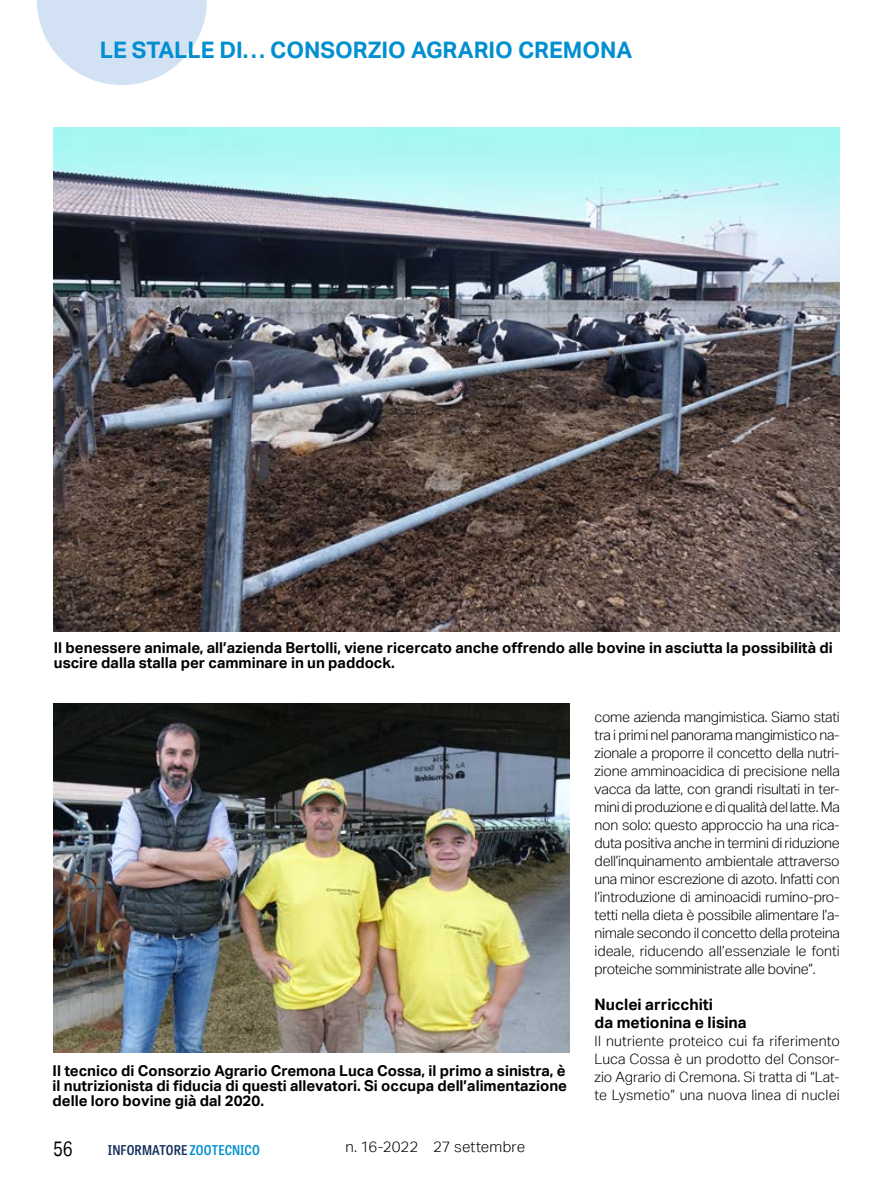
<style>
.page{position:relative;width:893px;height:1191px;background:#fff}
.page>*{position:absolute;margin:0;border:0;box-sizing:border-box;transform-origin:0 0}
.t1{font:700 22.65px "Aktiv Grotesk";color:#008fcf}
.t2{font:21px "Aktiv Grotesk";color:#000;scale:.8 1}
.iz20_titoletto_infra{font:700 15.75px "Aktiv Grotesk";color:#000}
.iz20_didascalia{font:700 15px/15px "Aktiv Grotesk";color:#000}
.t3{font:300 15px "Aktiv Grotesk";color:#000}
.iz20_testo{font:300 14.25px/18px "Aktiv Grotesk";letter-spacing:-.005em;color:#000;text-align:justify}
.t4{font:600 semi-condensed 13.5px "Tablet Gothic";letter-spacing:.01em;color:#122e5c}
.s1{color:#008fcf}
</style>
<div class="page">
<img style="left:53px;top:128px;width:787px;height:504px">
<img style="left:53px;top:703px;width:517px;height:349px">
<svg style="left:37px;top:0;width:170px;height:85px"></svg>
<h1 class="t1" style="left:100px;top:36px;width:534px">LE STALLE DI… CONSORZIO AGRARIO CREMONA</h1>
<p class="iz20_didascalia" style="left:54px;top:640px;width:780px">Il benessere animale, all’azienda Bertolli, viene ricercato anche offrendo alle bovine in asciutta la possibilità di uscire dalla stalla per camminare in un paddock.</p>
<p class="iz20_didascalia" style="left:53px;top:1062px;width:516px;text-align:justify">Il tecnico di Consorzio Agrario Cremona Luca Cossa, il primo a sinistra, è il nutrizionista di fiducia di questi allevatori. Si occupa dell’alimentazione delle loro bovine già dal 2020.</p>
<h2 class="t2" style="left:53px;top:1136px;width:26px">56</h2>
<p class="t4" style="left:108px;top:1141px;width:153px">INFORMATORE <span class="s1">ZOOTECNICO</span></p>
<p class="t3" style="left:345px;top:1138px;width:181px">n. 16-2022 27 settembre</p>
<p class="iz20_testo" style="left:595px;top:708px;width:247px">come azienda mangimistica. Siamo stati tra i primi nel panorama mangimistico na&shy;zionale a proporre il concetto della nutri&shy;zione amminoacidica di precisione nella vacca da latte, con grandi risultati in ter&shy;mini di produzione e di qualità del latte. Ma non solo: questo approccio ha una rica&shy;duta positiva anche in termini di riduzione dell’inquinamento ambientale attraverso una minor escrezione di azoto. Infatti con l’introduzione di aminoacidi rumino-pro&shy;tetti nella dieta è possibile alimentare l’a&shy;nimale secondo il concetto della proteina ideale, riducendo all’essenziale le fonti proteiche somministrate alle bovine”.</p>
<p class="iz20_titoletto_infra" style="left:595px;top:994px;width:120px">Nuclei arricchiti</p>
<p class="iz20_titoletto_infra" style="left:595px;top:1012px;width:154px">da metionina e lisina</p>
<p class="iz20_testo" style="left:595px;top:1032px;width:247px">Il nutriente proteico cui fa riferimento Luca Cossa è un prodotto del Consor&shy;zio Agrario di Cremona. Si tratta di “Lat&shy;te Lysmetio” una nuova linea di nuclei</p>
</div>
